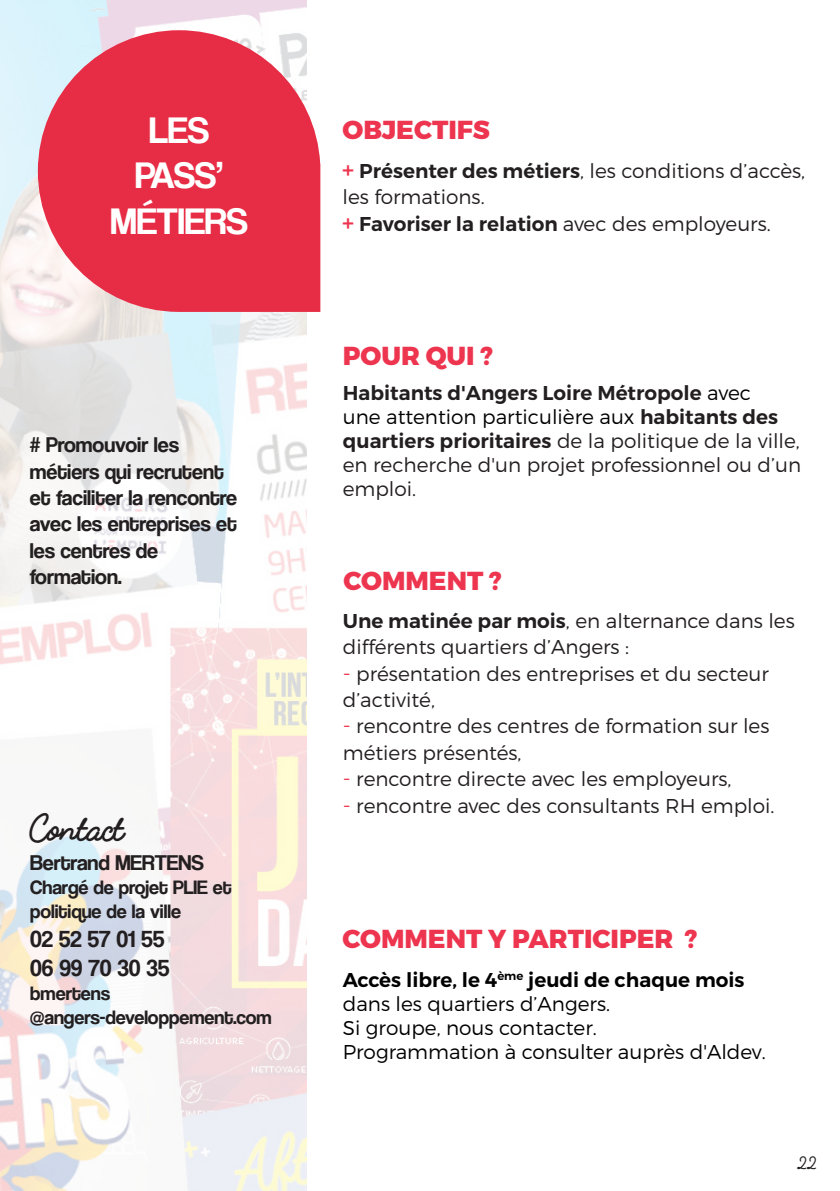
<style>
.page{position:relative;width:840px;height:1191px;background:#fff}
.page>*{position:absolute;margin:0;border:0;box-sizing:border-box;transform-origin:0 0}
.t1{font:38px "Coolvetica Rg";color:#fff}
.t2{font:700 35.4px "Fabfelt Script";letter-spacing:-.01em;color:#231f20}
.t3{font:800 26px "Montserrat";color:#ee354f}
.t4{font:24px "Coolvetica Rg";color:#231f20}
.t5{font:22px/26.4px "Coolvetica Rg";color:#231f20}
.t6{font:300 20px/26.4px "Montserrat";color:#231f20}
.t7{font:300 20px "Montserrat";color:#000001}
.t8{font:20px/24px "Coolvetica Rg";color:#231f20}
.t9{font:600 20px "Montserrat";color:#231f20}
.t10{font:600 20px "Montserrat";color:#000001}
.t11{font:700 16px "Fabfelt Script";color:#231f20}
.s1{font-family:"Coolvetica Rg";font-weight:400;font-size:22px;color:#ee354f}
.s2{font-weight:600}
.s3{font-weight:300}
.s4{color:#000}
.s5{font-size:22px;color:#ee354f}
</style>
<div class="page">
<img style="left:0;top:0;width:306px;height:1191px">
<svg style="left:38px;top:30px;width:282px;height:282px;background:#e84c61"></svg>
<p class="t1" style="left:149px;top:108px;width:62px">LES</p>
<p class="t1" style="left:135px;top:153px;width:90px">PASS’</p>
<p class="t1" style="left:110px;top:199px;width:139px">MÉTIERS</p>
<p class="t5" style="left:30px;top:431px;width:151px"># Promouvoir les</p>
<p class="t5" style="left:30px;top:458px;width:209px">métiers qui recrutent et faciliter la rencontre avec les entreprises et les centres de</p>
<p class="t5" style="left:30px;top:563px;width:94px">formation.</p>
<p class="t2" style="left:29px;top:804px;width:97px">Contact</p>
<p class="t5" style="left:30px;top:849px;width:175px">Bertrand MERTENS</p>
<p class="t8" style="left:30px;top:875px;width:203px">Chargé de projet PLIE et politique de la ville</p>
<p class="t4" style="left:30px;top:925px;width:136px">02 52 57 01 55</p>
<p class="t4" style="left:30px;top:954px;width:141px">06 99 70 30 35</p>
<p class="t8" style="left:30px;top:981px;width:81px">bmertens</p>
<p class="t8" style="left:30px;top:1005px;width:243px">@angers-developpement.com</p>
<p class="t3" style="left:342px;top:113px;width:149px">OBJECTIFS</p>
<p class="t6" style="left:342px;top:157px;width:464px"><span class="s1">+</span> <span class="s2">Présenter des métiers</span>, les conditions d’accès, les formations.</p>
<p class="t9" style="left:342px;top:211px;width:429px"><span class="s1">+</span> Favoriser la relation <span class="s3">avec des employeurs.</span></p>
<p class="t3" style="left:342px;top:340px;width:152px">POUR QUI ?</p>
<p class="t6" style="left:342px;top:380px;width:459px;line-height:24px"><span class="s2">Habitants d'Angers Loire Métropole</span> <span class="s4">avec<br>une attention particulière aux</span> <span class="s2">habitants des quartiers prioritaires</span> de la politique de la ville, en recherche d'un projet professionnel ou d’un emploi.</p>
<p class="t3" style="left:343px;top:564px;width:160px">COMMENT ?</p>
<p class="t6" style="left:342px;top:607px;width:453px"><span class="s2">Une matinée par mois</span>, en alternance dans les différents quartiers d’Angers :</p>
<p class="t6" style="left:342px;top:660px;width:427px"><span class="s5">-</span> présentation des entreprises et du secteur d’activité,</p>
<p class="t6" style="left:342px;top:712px;width:428px"><span class="s5">-</span> rencontre des centres de formation sur les métiers présentés,</p>
<p class="t6" style="left:342px;top:765px;width:390px"><span class="s5">-</span> rencontre directe avec les employeurs,</p>
<p class="t6" style="left:342px;top:792px;width:433px"><span class="s5">-</span> rencontre avec des consultants RH emploi.</p>
<p class="t3" style="left:342px;top:923px;width:356px">COMMENT Y PARTICIPER ?</p>
<p class="t10" style="left:342px;top:967px;width:403px">Accès libre, le 4<sup>ème</sup> jeudi de chaque mois</p>
<p class="t7" style="left:342px;top:991px;width:268px">dans les quartiers d’Angers.</p>
<p class="t7" style="left:342px;top:1015px;width:255px">Si groupe, nous contacter.</p>
<p class="t7" style="left:342px;top:1039px;width:424px">Programmation à consulter auprès d'Aldev.</p>
<p class="t11" style="left:797px;top:1152px;width:21px">22</p>
</div>
